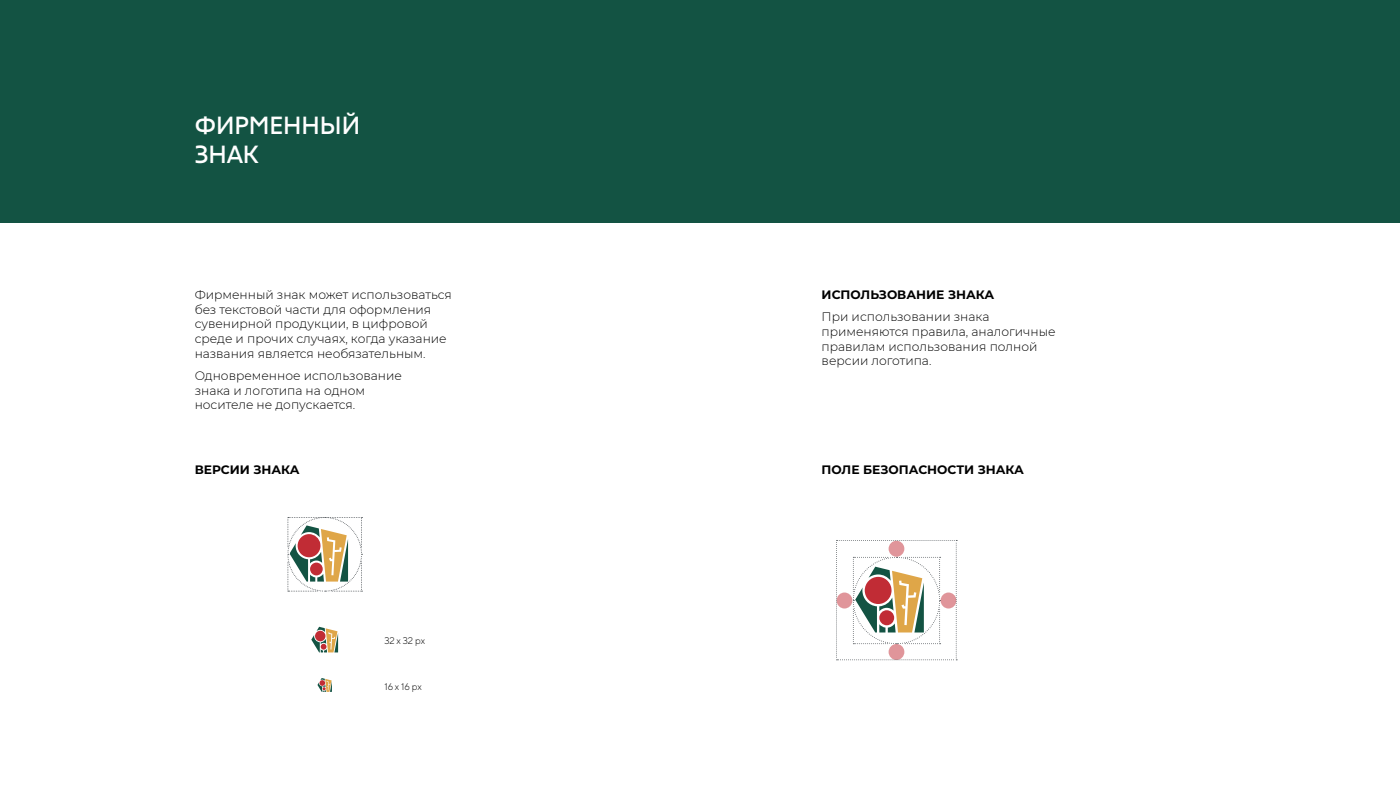
<style>
.page{position:relative;width:1400px;height:788px;background:#fff}
.page>*{position:absolute;margin:0;border:0;box-sizing:border-box;transform-origin:0 0}
.t1{font:500 24.5px/29.4px "Frederik";color:#fff}
.t2{font:300 12.25px/14.7px "Montserrat";color:#000}
.t3{font:700 12.25px "Montserrat";color:#000}
.t4{font:300 9.62px "TT Norms";color:#000}
</style>
<div class="page">
<div style="left:0;top:0;width:1400px;height:222px;background:#135343"></div>
<svg style="left:311px;top:626px;width:27px;height:26px"></svg>
<svg style="left:317px;top:678px;width:15px;height:13px"></svg>
<svg style="left:287px;top:517px;width:76px;height:75px"></svg>
<svg style="left:836px;top:540px;width:121px;height:120px"></svg>
<h1 class="t1" style="left:195px;top:111px;width:167px">ФИРМЕННЫЙ<br>ЗНАК</h1>
<p class="t2" style="left:195px;top:287px;width:259px">Фирменный знак может использоваться без текстовой части для оформления сувенирной продукции, в цифровой среде и прочих случаях, когда указание названия является необязательным.</p>
<p class="t2" style="left:195px;top:368px;width:209px">Одновременное использование знака и логотипа на одном носителе не допускается.</p>
<p class="t3" style="left:195px;top:460px;width:106px">ВЕРСИИ ЗНАКА</p>
<p class="t4" style="left:384px;top:635px;width:42px">32 x 32 px</p>
<p class="t4" style="left:384px;top:680px;width:39px">16 x 16 px</p>
<p class="t3" style="left:822px;top:286px;width:174px">ИСПОЛЬЗОВАНИЕ ЗНАКА</p>
<p class="t2" style="left:822px;top:309px;width:235px">При использовании знака применяются правила, аналогичные правилам использования полной версии логотипа.</p>
<p class="t3" style="left:822px;top:460px;width:204px">ПОЛЕ БЕЗОПАСНОСТИ ЗНАКА</p>
</div>
